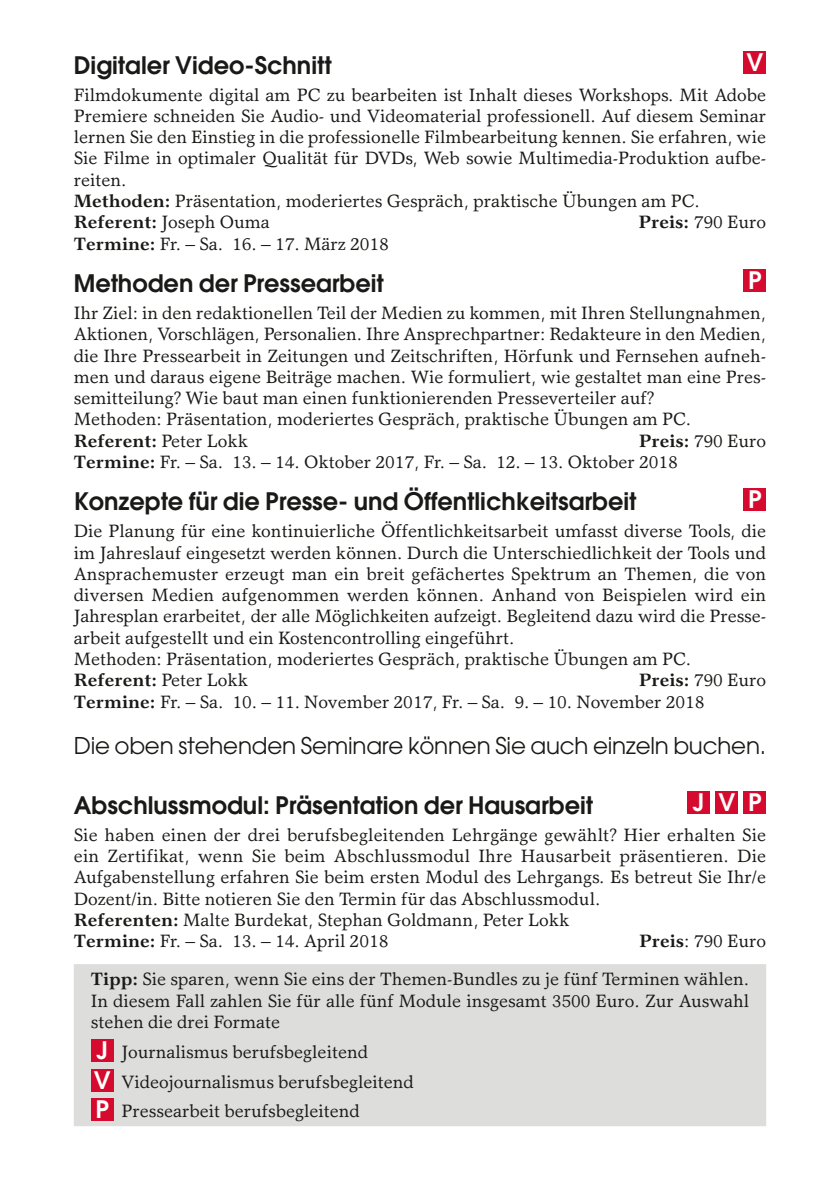
<style>
.page{position:relative;width:840px;height:1191px;background:#fff}
.page>*{position:absolute;margin:0;border:0;box-sizing:border-box;transform-origin:0 0}
.t1{font:600 24px "Avant Garde";color:#191917}
.t2{font:600 24px/29.8px "Avant Garde";color:#fff;text-align:justify}
.t3{font:23px "Avant Garde";letter-spacing:-.01em;color:#191917}
.t4{font:18px/21.2px "Garth Graphic";color:#191917}
.s1{font-weight:700}
</style>
<div class="page">
<div style="left:74px;top:964px;width:691px;height:162px;background:#dddddc"></div>
<div style="left:743px;top:51px;width:22px;height:23px;background:#d50a2e"></div>
<div style="left:743px;top:488px;width:22px;height:22px;background:#d50a2e"></div>
<div style="left:687px;top:791px;width:22px;height:23px;background:#d50a2e"></div>
<div style="left:715px;top:791px;width:22px;height:23px;background:#d50a2e"></div>
<div style="left:743px;top:791px;width:22px;height:23px;background:#d50a2e"></div>
<div style="left:91px;top:1039px;width:22px;height:22px;background:#d50a2e"></div>
<div style="left:91px;top:1068px;width:22px;height:23px;background:#d50a2e"></div>
<div style="left:91px;top:1098px;width:22px;height:23px;background:#d50a2e"></div>
<div style="left:743px;top:269px;width:22px;height:23px;background:#d50a2e"></div>
<h1 class="t2" style="left:746px;top:49px;width:18px">V</h1>
<h1 class="t1" style="left:74px;top:56px;width:259px">Digitaler Video-Schnitt</h1>
<p class="t4" style="left:74px;top:84px;width:693px">Filmdokumente digital am PC zu bearbeiten ist Inhalt dieses Workshops. Mit Adobe Premiere schneiden Sie Audio- und Videomaterial professionell. Auf diesem Seminar lernen Sie den Einstieg in die professionelle Filmbearbeitung kennen. Sie erfahren, wie Sie Filme in optimaler Qualität für DVDs, Web sowie Multimedia-Produktion aufbe&shy;reiten.<br><span class="s1">Methoden:</span> Präsentation, moderiertes Gespräch, praktische Übungen am PC.<br><span class="s1">Referent:</span> Joseph Ouma</p>
<p class="t4" style="left:638px;top:211px;width:129px"><span class="s1">Preis:</span> 790 Euro</p>
<p class="t4" style="left:74px;top:233px;width:316px"><span class="s1">Termine:</span> Fr. – Sa. 16. – 17. März 2018</p>
<h1 class="t1" style="left:74px;top:274px;width:311px">Methoden der Pressearbeit</h1>
<p class="t4" style="left:74px;top:302px;width:693px">Ihr Ziel: in den redaktionellen Teil der Medien zu kommen, mit Ihren Stellungnahmen, Aktionen, Vorschlägen, Personalien. Ihre Ansprechpartner: Redakteure in den Medien, die Ihre Pressearbeit in Zeitungen und Zeitschriften, Hörfunk und Fernsehen aufneh&shy;men und daraus eigene Beiträge machen. Wie formuliert, wie gestaltet man eine Pres&shy;semitteilung? Wie baut man einen funktionierenden Presseverteiler auf?<br>Methoden: Präsentation, moderiertes Gespräch, praktische Übungen am PC.<br><span class="s1">Referent:</span> Peter Lokk</p>
<h1 class="t2" style="left:747px;top:268px;width:15px">P</h1>
<p class="t4" style="left:74px;top:430px;width:693px;text-indent:564px"><span class="s1">Preis:</span> 790 Euro<br><span class="s1">Termine:</span> Fr. – Sa. 13. – 14. Oktober 2017, Fr. – Sa. 12. – 13. Oktober 2018</p>
<h1 class="t1" style="left:74px;top:492px;width:564px">Konzepte für die Presse- und Öffentlichkeitsarbeit</h1>
<p class="t4" style="left:74px;top:520px;width:693px">Die Planung für eine kontinuierliche Öffentlichkeitsarbeit umfasst diverse Tools, die im Jahreslauf eingesetzt werden können. Durch die Unterschiedlichkeit der Tools und Ansprachemuster erzeugt man ein breit gefächertes Spektrum an Themen, die von diversen Medien aufgenommen werden können. Anhand von Beispielen wird ein Jahresplan erarbeitet, der alle Möglichkeiten aufzeigt. Begleitend dazu wird die Presse&shy;arbeit aufgestellt und ein Kostencontrolling eingeführt.<br>Methoden: Präsentation, moderiertes Gespräch, praktische Übungen am PC.<br><span class="s1">Referent:</span> Peter Lokk</p>
<h1 class="t2" style="left:747px;top:486px;width:15px">P</h1>
<p class="t4" style="left:74px;top:669px;width:693px;text-indent:564px"><span class="s1">Preis:</span> 790 Euro<br><span class="s1">Termine:</span> Fr. – Sa. 10. – 11. November 2017, Fr. – Sa. 9. – 10. November 2018</p>
<p class="t3" style="left:74px;top:737px;width:693px">Die oben stehenden Seminare können Sie auch einzeln buchen.</p>
<h1 class="t2" style="left:692px;top:789px;width:70px">JVP</h1>
<h1 class="t1" style="left:74px;top:796px;width:520px">Abschlussmodul: Präsentation der Hausarbeit</h1>
<p class="t4" style="left:74px;top:824px;width:693px">Sie haben einen der drei berufsbegleitenden Lehrgänge gewählt? Hier erhalten Sie ein Zertifikat, wenn Sie beim Abschlussmodul Ihre Hausarbeit präsentieren. Die Aufgabenstellung erfahren Sie beim ersten Modul des Lehrgangs. Es betreut Sie Ihr/e Dozent/in. Bitte notieren Sie den Termin für das Abschlussmodul.<br><span class="s1">Referenten:</span> Malte Burdekat, Stephan Goldmann, Peter Lokk<br><span class="s1">Termine:</span> Fr. – Sa. 13. – 14. April 2018</p>
<p class="t4" style="left:91px;top:921px;width:676px;line-height:38.2px;text-indent:548px"><span class="s1">Preis</span>: 790 Euro<br><span class="s1">Tipp:</span> Sie sparen, wenn Sie eins der Themen-Bundles zu je fünf Terminen wählen.</p>
<p class="t4" style="left:91px;top:989px;width:659px">In diesem Fall zahlen Sie für alle fünf Module insgesamt 3500 Euro. Zur Auswahl stehen die drei Formate</p>
<p class="t4" style="left:121px;top:1036px;width:293px;line-height:29.8px">Journalismus berufsbegleitend<br>Videojournalismus berufsbegleitend<br>Pressearbeit berufsbegleitend</p>
<h1 class="t2" style="left:94px;top:1037px;width:18px">J V P</h1>
</div>
